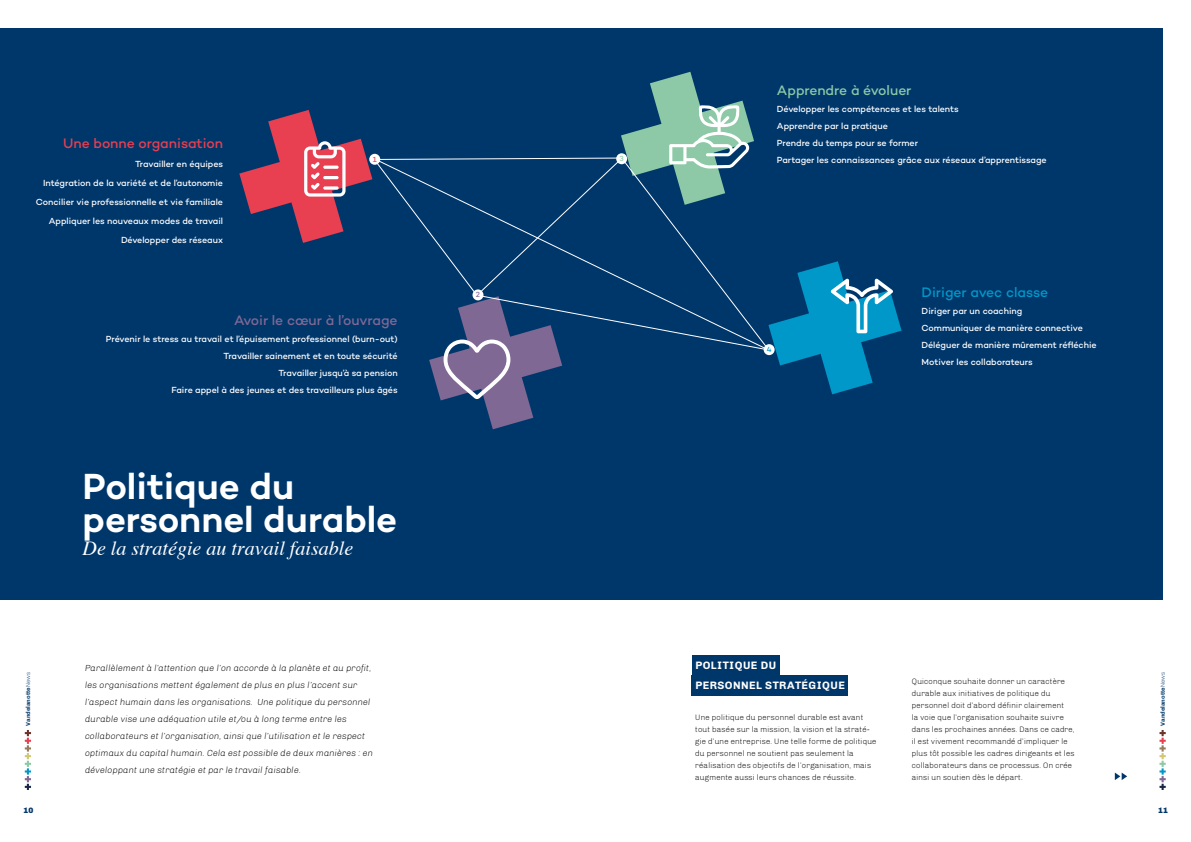
<style>
.page{position:relative;width:1191px;height:842px;background:#fff}
.page>*{position:absolute;margin:0;border:0;box-sizing:border-box;transform-origin:0 0}
.t1{font:600 37px/33px "Campton";letter-spacing:-.005em;color:#fff}
.t2{font:italic 20px "Times";color:#fff}
.t3{font:500 14px "Campton";letter-spacing:-.005em;color:#806894}
.t4{font:500 14px "Campton";letter-spacing:-.005em;color:#e83f51}
.t5{font:500 14px "Campton";letter-spacing:-.01em;color:#8dc9a6}
.t6{font:500 14px "Campton";letter-spacing:-.005em;color:#0098c9}
.t7{font:700 11px/20px "Chivo";letter-spacing:.04em;color:#fff}
.t8{font:500 9px/17px "Campton";letter-spacing:-.005em;color:#fff;text-align:right}
.t9{font:italic 300 9px/17px "Chivo";color:#000}
.t10{font:300 8px/12px "Chivo";color:#000}
.t11{font:900 8px "Chivo";color:#00376b}
.t12{font:500 7.6px "Campton";color:#e83f51}
.t13{font:500 7.6px "Campton";color:#806894}
.t14{font:500 7.6px "Campton";color:#8dc9a6}
.t15{font:500 7.6px "Campton";color:#0098c9}
.t16{font:700 6px "Chivo";color:#00376b}
.s1{font-weight:300}
</style>
<div class="page">
<svg style="left:1159px;top:730px;width:6px;height:60px"></svg>
<svg style="left:25px;top:730px;width:6px;height:60px"></svg>
<div style="left:0;top:28px;width:1162px;height:572px;background:#00376b"></div>
<svg style="left:1114px;top:772px;width:13px;height:8px"></svg>
<div style="left:691px;top:655px;width:88px;height:21px;background:#00376b"></div>
<div style="left:691px;top:675px;width:157px;height:21px;background:#00376b"></div>
<svg style="left:239px;top:72px;width:662px;height:357px"></svg>
<div style="left:369px;top:154px;width:11px;height:11px;background:#fff;border-radius:50%"></div>
<div style="left:472px;top:289px;width:11px;height:11px;background:#fff;border-radius:50%"></div>
<div style="left:616px;top:153px;width:11px;height:11px;background:#fff;border-radius:50%"></div>
<div style="left:763px;top:344px;width:11px;height:11px;background:#fff;border-radius:50%"></div>
<h3 class="t4" style="left:63px;top:134px;width:161px">Une bonne organisation</h3>
<p class="t8" style="left:36px;top:154px;width:189px;line-height:19px">Travailler en équipes<br>Intégration de la variété et de l’autonomie Concilier vie professionnelle et vie familiale Appliquer les nouveaux modes de travail Développer des réseaux</p>
<p class="t12" style="left:373px;top:154px;width:5px">1</p>
<h3 class="t3" style="left:234px;top:312px;width:165px">Avoir le cœur à l’ouvrage</h3>
<p class="t8" style="left:106px;top:331px;width:293px">Prévenir le stress au travail et l’épuisement professionnel (burn-out)<br>Travailler sainement et en toute sécurité<br>Travailler jusqu’à sa pension<br>Faire appel à des jeunes et des travailleurs plus âgés</p>
<h1 class="t1" style="left:83px;top:469px;width:316px">Politique du personnel durable</h1>
<h2 class="t2" style="left:83px;top:531px;width:272px">De la stratégie au travail faisable</h2>
<p class="t13" style="left:476px;top:290px;width:6px">2</p>
<p class="t14" style="left:619px;top:154px;width:6px">3</p>
<h3 class="t5" style="left:777px;top:82px;width:136px">Apprendre à évoluer</h3>
<p class="t8" style="left:777px;top:101px;width:271px;text-align:left">Développer les compétences et les talents<br>Apprendre par la pratique<br>Prendre du temps pour se former<br>Partager les connaissances grâce aux réseaux d’apprentissage</p>
<p class="t15" style="left:766px;top:345px;width:6px">4</p>
<h3 class="t6" style="left:921px;top:283px;width:128px">Diriger avec classe</h3>
<p class="t8" style="left:921px;top:302px;width:176px;text-align:left">Diriger par un coaching<br>Communiquer de manière connective<br>Déléguer de manière mûrement réfléchie<br>Motiver les collaborateurs</p>
<p class="t16" style="left:24px;top:725px;width:55px;rotate:-90deg">Vandelanotte<span class="s1">News</span></p>
<p class="t9" style="left:85px;top:659px;width:290px">Parallèlement à l’attention que l’on accorde à la planète et au profit, les organisations mettent également de plus en plus l’accent sur l’aspect humain dans les organisations. Une politique du personnel durable vise une adéquation utile et/ou à long terme entre les collaborateurs et l’organisation, ainsi que l’utilisation et le respect optimaux du capital humain. Cela est possible de deux manières : en développant une stratégie et par le travail faisable.</p>
<p class="t7" style="left:695px;top:656px;width:151px">POLITIQUE DU<br>PERSONNEL STRATÉGIQUE</p>
<p class="t10" style="left:695px;top:711px;width:183px">Une politique du personnel durable est avant tout basée sur la mission, la vision et la straté&shy;gie d’une entreprise. Une telle forme de politique du personnel ne soutient pas seulement la réalisation des objectifs de l’organisation, mais augmente aussi leurs chances de réussite.</p>
<p class="t10" style="left:912px;top:675px;width:164px">Quiconque souhaite donner un caractère durable aux initiatives de politique du personnel doit d’abord définir clairement<br>la voie que l’organisation souhaite suivre dans les prochaines années. Dans ce cadre, il est vivement recommandé d’impliquer le plus tôt possible les cadres dirigeants et les collaborateurs dans ce processus. On crée ainsi un soutien dès le départ.</p>
<p class="t16" style="left:1159px;top:725px;width:55px;rotate:-90deg">Vandelanotte<span class="s1">News</span></p>
<p class="t11" style="left:23px;top:806px;width:11px">10</p>
<p class="t11" style="left:1158px;top:806px;width:11px">11</p>
</div>
